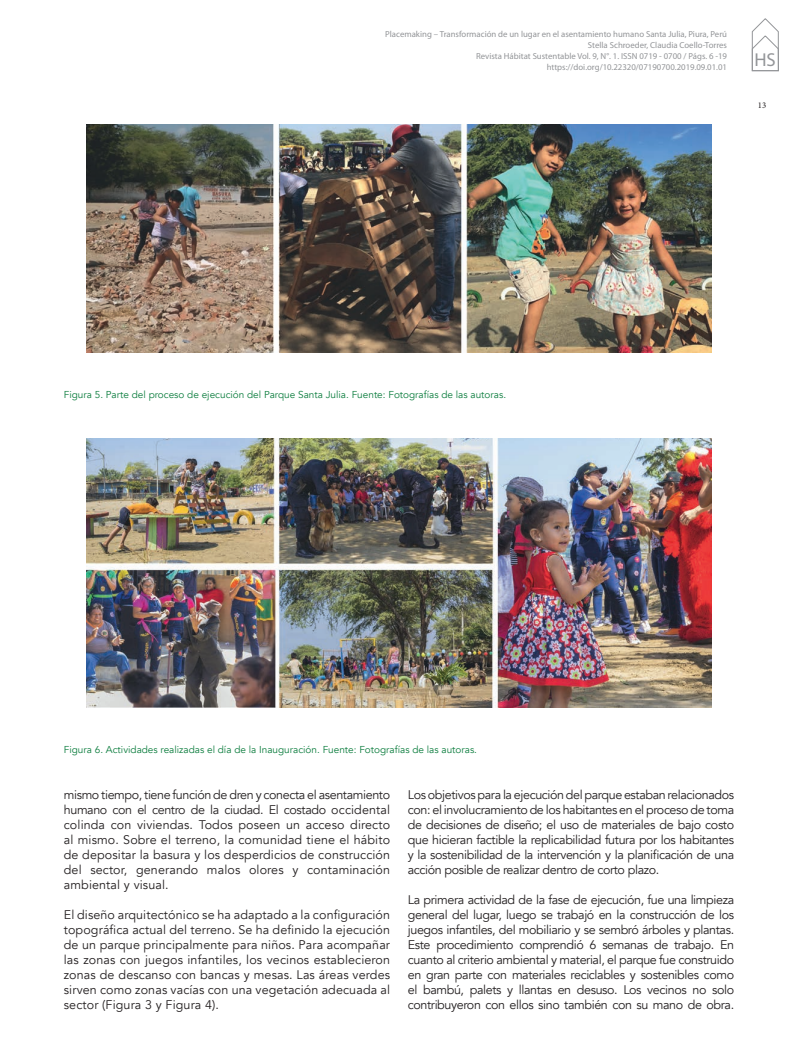
<style>
.page{position:relative;width:798px;height:1063px;background:#fff}
.page>*{position:absolute;margin:0;border:0;box-sizing:border-box;transform-origin:0 0}
.t1{font:18.75px "Myriad Pro";color:#939598}
.t2{font:12.5px/15px "Avenir";letter-spacing:-.02em;color:#231f20;text-align:justify}
.t3{font:10px "Avenir";color:#0c7d3e}
.t4{font:8.75px/11.2px "Myriad Pro";color:#939598;text-align:right}
.t5{font:8.75px "Minion Pro";color:#231f20}
</style>
<div class="page">
<svg style="left:751px;top:18px;width:27px;height:53px"></svg>
<img style="left:86px;top:124px;width:625px;height:228px">
<img style="left:86px;top:438px;width:625px;height:269px">
<p class="t4" style="left:385px;top:28px;width:343px">Placemaking – Transformación de un lugar en el asentamiento humano Santa Julia, Piura, Perú Stella Schroeder, Claudia Coello-Torres<br>Revista Hábitat Sustentable Vol. 9, N°. 1. ISSN 0719 - 0700 / Págs. 6 -19 https://doi.org/10.22320/07190700.2019.09.01.01</p>
<h1 class="t1" style="left:754px;top:48px;width:23px">HS</h1>
<p class="t5" style="left:757px;top:99px;width:10px">13</p>
<p class="t3" style="left:64px;top:388px;width:443px">Figura 5. Parte del proceso de ejecución del Parque Santa Julia. Fuente: Fotografías de las autoras.</p>
<p class="t3" style="left:64px;top:744px;width:414px">Figura 6. Actividades realizadas el día de la Inauguración. Fuente: Fotografías de las autoras.</p>
<p class="t2" style="left:64px;top:788px;width:327px">mismo tiempo, tiene función de dren y conecta el asentamiento humano con el centro de la ciudad. El costado occidental colinda con viviendas. Todos poseen un acceso directo al mismo. Sobre el terreno, la comunidad tiene el hábito de depositar la basura y los desperdicios de construcción del sector, generando malos olores y contaminación ambiental y visual.</p>
<p class="t2" style="left:64px;top:908px;width:327px">El diseño arquitectónico se ha adaptado a la configuración topográfica actual del terreno. Se ha definido la ejecución de un parque principalmente para niños. Para acompañar las zonas con juegos infantiles, los vecinos establecieron zonas de descanso con bancas y mesas. Las áreas verdes sirven como zonas vacías con una vegetación adecuada al sector (Figura 3 y Figura 4).</p>
<p class="t2" style="left:407px;top:788px;width:327px">Los objetivos para la ejecución del parque estaban relacionados con: el involucramiento de los habitantes en el proceso de toma de decisiones de diseño; el uso de materiales de bajo costo que hicieran factible la replicabilidad futura por los habitantes y la sostenibilidad de la intervención y la planificación de una acción posible de realizar dentro de corto plazo.</p>
<p class="t2" style="left:407px;top:893px;width:327px">La primera actividad de la fase de ejecución, fue una limpieza general del lugar, luego se trabajó en la construcción de los juegos infantiles, del mobiliario y se sembró árboles y plantas.<br>Este procedimiento comprendió 6 semanas de trabajo. En cuanto al criterio ambiental y material, el parque fue construido en gran parte con materiales reciclables y sostenibles como el bambú, palets y llantas en desuso. Los vecinos no solo contribuyeron con ellos sino también con su mano de obra.</p>
</div>
